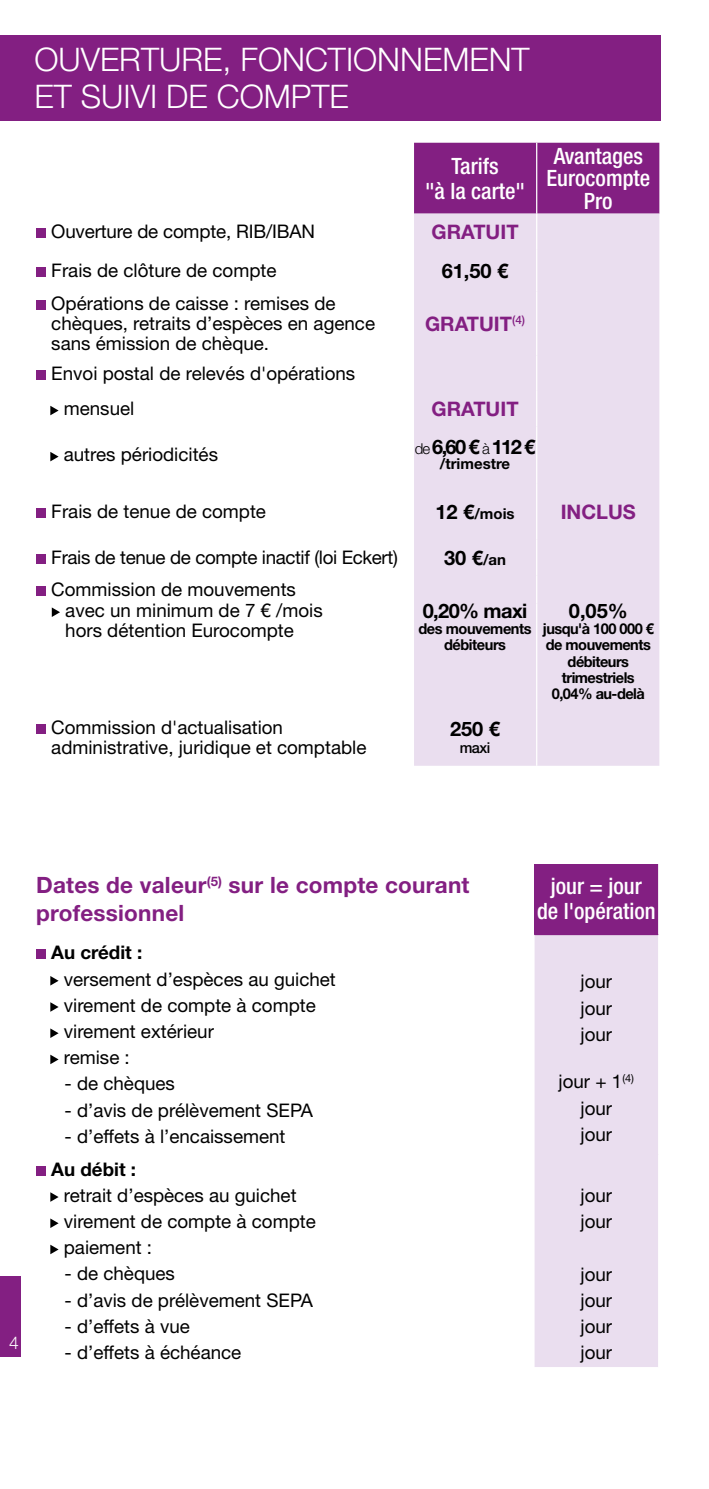
<style>
.page{position:relative;width:709px;height:1489px;background:#fff}
.page>*{position:absolute;margin:0;border:0;box-sizing:border-box;transform-origin:0 0}
.t1{font:300 32.5px/37.5px "Helvetica Neue LT Std";color:#fff}
.t2{font:500 condensed 22.5px/25px "Helvetica Neue LT Std";color:#fff;text-align:center}
.t3{font:700 22.5px/27.5px "Helvetica Neue LT Std";letter-spacing:.01em;color:#831f82}
.t4{font:700 20px "Helvetica Neue LT Std";letter-spacing:-.03em;color:#000}
.t5{font:700 20px "Helvetica Neue LT Std";color:#831f82}
.t6{font:18.75px/26.2px "Helvetica Neue LT Std";color:#000}
.t7{font:18.75px "Helvetica Neue LT Std";letter-spacing:-.02em;color:#000}
.t8{font:700 18.75px "Helvetica Neue LT Std";color:#000}
.t9{font:300 17.5px "Helvetica Neue LT Std";color:#fff}
.t10{font:700 15px/16.2px "Helvetica Neue LT Std";letter-spacing:-.035em;color:#000;text-align:center}
.t11{font:700 15px "Helvetica Neue LT Std";color:#000}
.t12{font:500 15px "Helvetica Neue LT Std";color:#000}
.s1{font-weight:300;font-size:15px}
.s2{font-size:20px}
.s3{font-size:15px}
</style>
<div class="page">
<div style="left:534px;top:863px;width:124px;height:71px;background:#831f82"></div>
<div style="left:534px;top:935px;width:124px;height:431px;background:#eadeef"></div>
<hr style="left:534px;top:933px;width:124px;height:2px;background:#831f82">
<div style="left:36px;top:949px;width:10px;height:10px;background:#831f82"></div>
<svg style="left:50px;top:976px;width:9px;height:9px"></svg>
<svg style="left:50px;top:1002px;width:9px;height:9px"></svg>
<svg style="left:50px;top:1028px;width:9px;height:9px"></svg>
<svg style="left:50px;top:1054px;width:9px;height:10px"></svg>
<div style="left:36px;top:1165px;width:10px;height:10px;background:#831f82"></div>
<svg style="left:50px;top:1192px;width:9px;height:9px"></svg>
<svg style="left:50px;top:1218px;width:9px;height:9px"></svg>
<svg style="left:50px;top:1244px;width:9px;height:10px"></svg>
<div style="left:414px;top:143px;width:245px;height:71px;background:#831f82"></div>
<div style="left:414px;top:214px;width:245px;height:551px;background:#eadeef"></div>
<hr style="left:536px;top:214px;width:1px;height:35px;background:#fff">
<hr style="left:536px;top:249px;width:1px;height:42px;background:#fff">
<hr style="left:536px;top:291px;width:1px;height:64px;background:#fff">
<hr style="left:536px;top:355px;width:1px;height:36px;background:#fff">
<hr style="left:536px;top:391px;width:1px;height:35px;background:#fff">
<hr style="left:536px;top:426px;width:1px;height:57px;background:#fff">
<hr style="left:536px;top:483px;width:1px;height:57px;background:#fff">
<hr style="left:536px;top:540px;width:1px;height:35px;background:#fff">
<svg style="left:536px;top:575px;width:1px;height:28px"></svg>
<hr style="left:536px;top:603px;width:1px;height:106px;background:#fff">
<hr style="left:536px;top:709px;width:1px;height:56px;background:#fff">
<hr style="left:536px;top:143px;width:1px;height:71px;background:#fff">
<div style="left:36px;top:228px;width:10px;height:10px;background:#831f82"></div>
<div style="left:36px;top:267px;width:10px;height:10px;background:#831f82"></div>
<div style="left:36px;top:300px;width:10px;height:10px;background:#831f82"></div>
<div style="left:36px;top:370px;width:10px;height:10px;background:#831f82"></div>
<svg style="left:50px;top:406px;width:9px;height:9px"></svg>
<svg style="left:50px;top:452px;width:9px;height:9px"></svg>
<div style="left:36px;top:508px;width:10px;height:10px;background:#831f82"></div>
<div style="left:36px;top:554px;width:10px;height:10px;background:#831f82"></div>
<div style="left:36px;top:586px;width:10px;height:10px;background:#831f82"></div>
<svg style="left:52px;top:607px;width:8px;height:10px"></svg>
<div style="left:36px;top:724px;width:10px;height:10px;background:#831f82"></div>
<div style="left:0;top:35px;width:660px;height:85px;background:#831f82"></div>
<div style="left:0;top:1276px;width:21px;height:80px;background:#831f82"></div>
<h1 class="t1" style="left:34px;top:40px;width:497px">OUVERTURE, FONCTIONNEMENT<br>ET SUIVI DE COMPTE</h1>
<p class="t2" style="left:425px;top:153px;width:101px">Tarifs<br>"à la carte"</p>
<p class="t2" style="left:546px;top:144px;width:105px;line-height:22.5px">Avantages<br>Eurocompte<br>Pro</p>
<p class="t6" style="left:51px;top:218px;width:265px">Ouverture de compte, RIB/IBAN</p>
<p class="t5" style="left:431px;top:219px;width:89px">GRATUIT</p>
<p class="t6" style="left:51px;top:257px;width:227px">Frais de clôture de compte</p>
<p class="t4" style="left:441px;top:258px;width:68px">61,50 €</p>
<p class="t6" style="left:51px;top:293px;width:325px;line-height:20px">Opérations de caisse : remises de chèques, retraits d’espèces en agence sans émission de chèque.</p>
<p class="t5" style="left:425px;top:311px;width:101px">GRATUIT<sup>(4)</sup></p>
<p class="t6" style="left:64px;top:355px;width:293px;line-height:35.5px;text-indent:-13px">Envoi postal de relevés d'opérations mensuel</p>
<p class="t5" style="left:431px;top:396px;width:89px">GRATUIT</p>
<p class="t6" style="left:64px;top:441px;width:156px">autres périodicités</p>
<p class="t4" style="left:415px;top:435px;width:122px"><span class="s1">de</span> 6,60 € <span class="s1">à</span> 112 €</p>
<p class="t11" style="left:440px;top:454px;width:72px">/trimestre</p>
<p class="t6" style="left:51px;top:498px;width:216px">Frais de tenue de compte</p>
<p class="t10" style="left:435px;top:504px;width:81px"><span class="s2">12 €</span>/mois</p>
<p class="t5" style="left:560px;top:499px;width:77px">INCLUS</p>
<p class="t7" style="left:51px;top:546px;width:348px">Frais de tenue de compte inactif (loi Eckert)</p>
<p class="t4" style="left:444px;top:545px;width:63px">30 €<span class="s3">/an</span></p>
<p class="t6" style="left:65px;top:579px;width:259px;line-height:20.5px;text-indent:-14px">Commission de mouvements avec un minimum de 7 € /mois hors détention Eurocompte</p>
<p class="t4" style="left:423px;top:598px;width:106px">0,20% maxi</p>
<p class="t10" style="left:418px;top:620px;width:115px">des mouvements débiteurs</p>
<p class="t4" style="left:569px;top:598px;width:60px">0,05%</p>
<p class="t10" style="left:543px;top:620px;width:113px">jusqu'à 100 000 € de mouvements débiteurs trimestriels<br>0,04% au-delà</p>
<p class="t6" style="left:51px;top:717px;width:317px;line-height:20px">Commission d'actualisation administrative, juridique et comptable</p>
<p class="t4" style="left:450px;top:717px;width:52px">250 €</p>
<p class="t12" style="left:459px;top:738px;width:32px">maxi</p>
<p class="t9" style="left:9px;top:1332px;width:11px">4</p>
<p class="t3" style="left:36px;top:871px;width:435px">Dates de valeur<sup>(5)</sup> sur le compte courant professionnel</p>
<p class="t2" style="left:537px;top:873px;width:120px">jour = jour<br>de l'opération</p>
<p class="t8" style="left:51px;top:941px;width:92px">Au crédit :</p>
<p class="t6" style="left:64px;top:965px;width:273px">versement d’espèces au guichet virement de compte à compte virement extérieur<br>remise :</p>
<p class="t6" style="left:64px;top:1070px;width:112px">- de chèques</p>
<p class="t6" style="left:64px;top:1096px;width:250px">- d’avis de prélèvement SEPA</p>
<p class="t6" style="left:64px;top:1122px;width:222px">- d’effets à l’encaissement</p>
<p class="t6" style="left:580px;top:968px;width:33px;text-align:justify">jour jour jour</p>
<p class="t6" style="left:558px;top:1068px;width:77px;text-align:center">jour + 1<sup>(4) </sup>jour<br>jour</p>
<p class="t8" style="left:51px;top:1157px;width:86px">Au débit :</p>
<p class="t6" style="left:64px;top:1181px;width:253px">retrait d’espèces au guichet virement de compte à compte paiement :</p>
<p class="t6" style="left:64px;top:1260px;width:112px">- de chèques</p>
<p class="t6" style="left:64px;top:1286px;width:250px">- d’avis de prélèvement SEPA</p>
<p class="t6" style="left:64px;top:1312px;width:127px">- d’effets à vue</p>
<p class="t6" style="left:64px;top:1338px;width:178px">- d’effets à échéance</p>
<p class="t6" style="left:580px;top:1181px;width:33px">jour jour</p>
<p class="t6" style="left:580px;top:1260px;width:33px;text-align:justify">jour jour jour jour</p>
</div>
